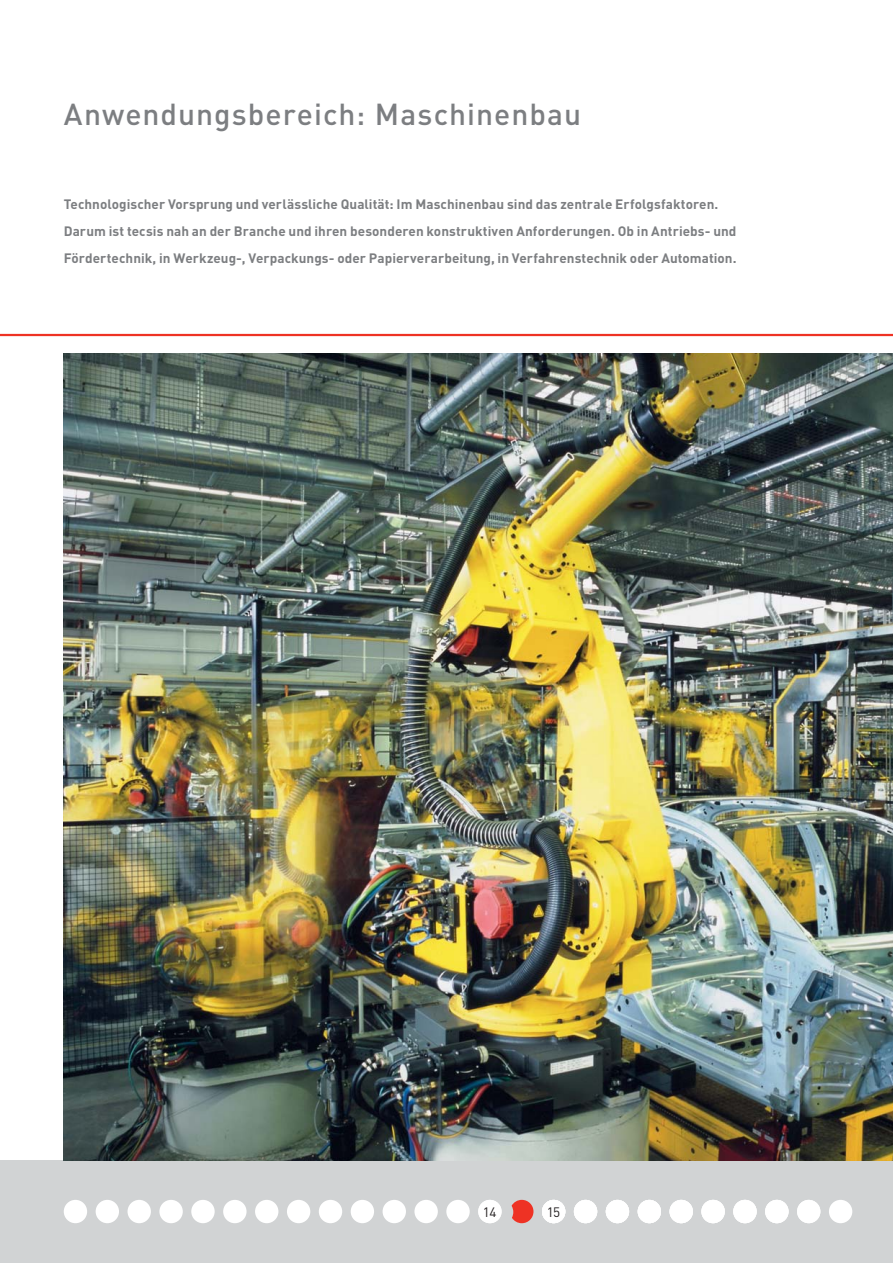
<style>
.page{position:relative;width:893px;height:1263px;background:#fff}
.page>*{position:absolute;margin:0;border:0;box-sizing:border-box;transform-origin:0 0}
.t1{font:500 30px "DIN";letter-spacing:.035em;color:#7c7e81}
.t2{font:700 13.5px/27px "DIN";color:#7c7e81}
.t3{font:13.5px "DIN";color:#231f20}
</style>
<div class="page">
<div style="left:0;top:1161px;width:893px;height:102px;background:#d1d3d4"></div>
<svg style="left:512px;top:1200px;width:21px;height:23px"></svg>
<div style="left:446px;top:1200px;width:24px;height:23px;background:#fff;border-radius:50%"></div>
<div style="left:383px;top:1200px;width:23px;height:23px;background:#fff;border-radius:50%"></div>
<div style="left:414px;top:1200px;width:24px;height:23px;background:#fff;border-radius:50%"></div>
<div style="left:287px;top:1200px;width:23px;height:23px;background:#fff;border-radius:50%"></div>
<div style="left:319px;top:1200px;width:23px;height:23px;background:#fff;border-radius:50%"></div>
<div style="left:351px;top:1200px;width:23px;height:23px;background:#fff;border-radius:50%"></div>
<div style="left:159px;top:1200px;width:24px;height:23px;background:#fff;border-radius:50%"></div>
<div style="left:191px;top:1200px;width:24px;height:23px;background:#fff;border-radius:50%"></div>
<div style="left:223px;top:1200px;width:24px;height:23px;background:#fff;border-radius:50%"></div>
<div style="left:255px;top:1200px;width:23px;height:23px;background:#fff;border-radius:50%"></div>
<div style="left:64px;top:1200px;width:23px;height:23px;background:#fff;border-radius:50%"></div>
<div style="left:96px;top:1200px;width:23px;height:23px;background:#fff;border-radius:50%"></div>
<div style="left:128px;top:1200px;width:23px;height:23px;background:#fff;border-radius:50%"></div>
<div style="left:574px;top:1200px;width:23px;height:23px;background:#fff;border-radius:50%"></div>
<div style="left:606px;top:1200px;width:23px;height:23px;background:#fff;border-radius:50%"></div>
<div style="left:638px;top:1200px;width:23px;height:23px;background:#fff;border-radius:50%"></div>
<div style="left:669px;top:1200px;width:24px;height:23px;background:#fff;border-radius:50%"></div>
<div style="left:701px;top:1200px;width:24px;height:23px;background:#fff;border-radius:50%"></div>
<div style="left:733px;top:1200px;width:24px;height:23px;background:#fff;border-radius:50%"></div>
<div style="left:765px;top:1200px;width:23px;height:23px;background:#fff;border-radius:50%"></div>
<div style="left:797px;top:1200px;width:23px;height:23px;background:#fff;border-radius:50%"></div>
<div style="left:829px;top:1200px;width:23px;height:23px;background:#fff;border-radius:50%"></div>
<div style="left:542px;top:1200px;width:23px;height:23px;background:#fff;border-radius:50%"></div>
<div style="left:478px;top:1200px;width:24px;height:23px;background:#fff;border-radius:50%"></div>
<img style="left:64px;top:353px;width:829px;height:808px">
<hr style="left:0;top:334px;width:893px;height:2px;background:#ee3224">
<h1 class="t1" style="left:64px;top:104px;width:519px">Anwendungsbereich: Maschinenbau</h1>
<p class="t2" style="left:64px;top:192px;width:674px">Technologischer Vorsprung und verlässliche Qualität: Im Maschinenbau sind das zentrale Erfolgsfaktoren.<br>Darum ist tecsis nah an der Branche und ihren besonderen konstruktiven Anforderungen. Ob in Antriebs- und<br>Fördertechnik, in Werkzeug-, Verpackungs- oder Papierverarbeitung, in Verfahrenstechnik oder Automation.</p>
<p class="t3" style="left:483px;top:1207px;width:15px">1 41</p>
<p class="t3" style="left:547px;top:1207px;width:15px">15</p>
</div>
